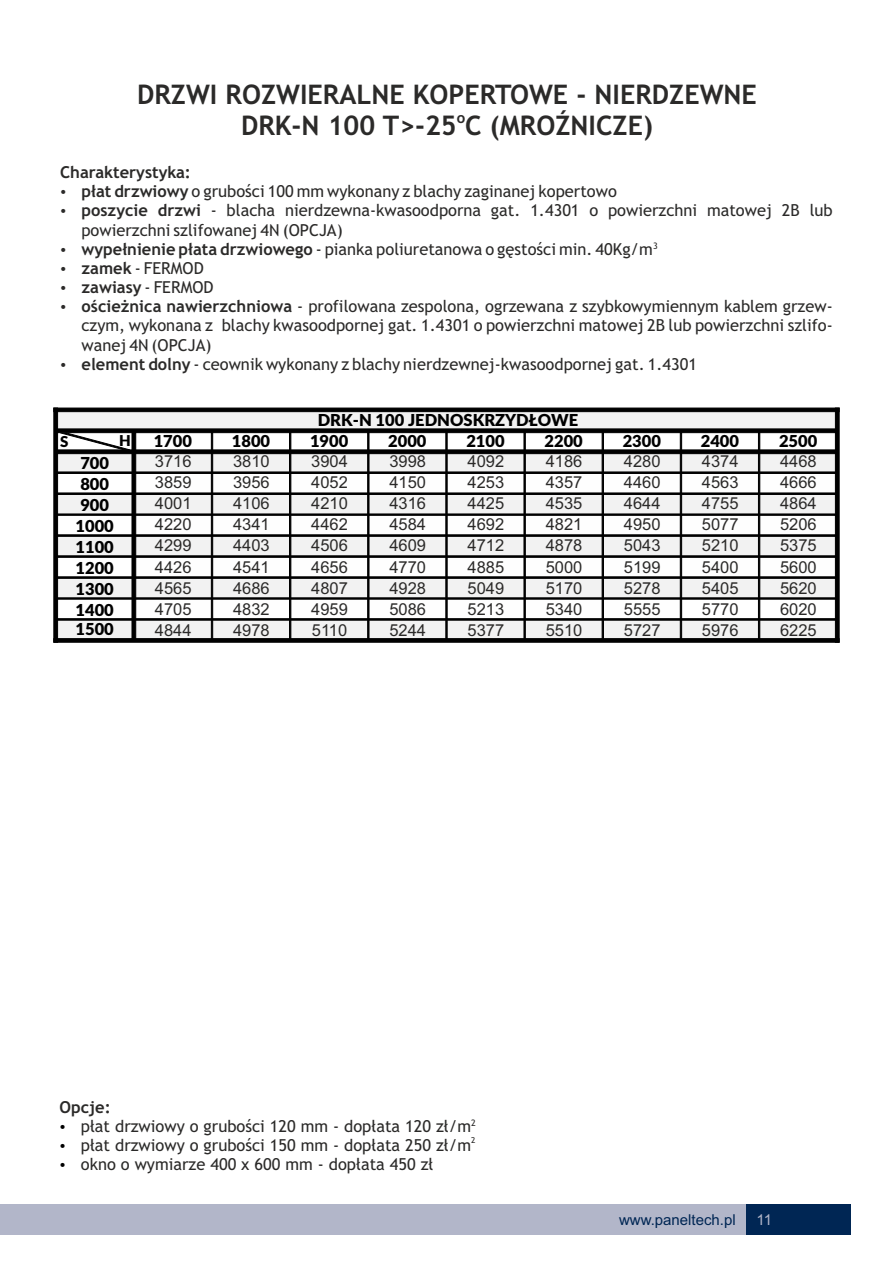
<style>
.page{position:relative;width:893px;height:1263px;background:#fff}
.page>*{position:absolute;margin:0;border:0;box-sizing:border-box;transform-origin:0 0}
.t1{font:700 27px "Trebuchet MS";color:#2b2a29}
.t2{font:16.5px/19.2px "Trebuchet MS";color:#2b2a29}
.t3{font:16.5px "Arial";color:#2b2a29}
.t4{font:900 16.5px/20.9px "Lato";color:#000}
.t5{font:700 16.5px "Trebuchet MS";color:#2b2a29}
.t6{font:15px "Arial";color:#002654}
.t7{font:15px "Arial";color:#b2b6c9}
.t8{font:900 15px "Lato";color:#000}
.t9{font:700 15px "Trebuchet MS";color:#2b2a29}
.t10{font:9px "Trebuchet MS";color:#2b2a29}
.t11{font:8.25px "Trebuchet MS";color:#2b2a29}
.s1{font-weight:700}
</style>
<div class="page">
<div style="left:746px;top:1205px;width:105px;height:30px;background:#002654"></div>
<div style="left:0;top:1205px;width:746px;height:30px;background:#b2b6c9"></div>
<svg style="left:54px;top:408px;width:785px;height:234px"></svg>
<h1 class="t1" style="left:137px;top:84px;width:621px">DRZWI ROZWIERALNE KOPERTOWE - NIERDZEWNE</h1>
<p class="t9" style="left:457px;top:112px;width:10px">o</p>
<h1 class="t1" style="left:241px;top:116px;width:413px">DRK-N 100 T&gt;-25 C (MROŹNICZE)</h1>
<p class="t2" style="left:81px;top:164px;width:753px;text-indent:-21px"><span class="s1">Charakterystyka:<br>płat drzwiowy</span> o grubości 100 mm wykonany z blachy zaginanej kopertowo<br><span class="s1">poszycie drzwi</span> - blacha nierdzewna-kwasoodporna gat. 1.4301 o powierzchni matowej 2B lub powierzchni szlifowanej 4N (OPCJA)</p>
<p class="t10" style="left:653px;top:243px;width:6px">3</p>
<p class="t2" style="left:81px;top:241px;width:753px"><span class="s1">wypełnienie płata drzwiowego</span> - pianka poliuretanowa o gęstości min. 40Kg/m<br><span class="s1">zamek</span> - FERMOD<br><span class="s1">zawiasy</span> - FERMOD<br><span class="s1">ościeżnica nawierzchniowa</span> - profilowana zespolona, ogrzewana z szybkowymiennym kablem grzew&shy;czym, wykonana z blachy kwasoodpornej gat. 1.4301 o powierzchni matowej 2B lub powierzchni szlifo&shy;wanej 4N (OPCJA)<br><span class="s1">element dolny</span> - ceownik wykonany z blachy nierdzewnej-kwasoodpornej gat. 1.4301</p>
<p class="t8" style="left:60px;top:435px;width:10px">S</p>
<p class="t8" style="left:119px;top:434px;width:13px">H</p>
<p class="t4" style="left:76px;top:453px;width:40px">700<br>800<br>900<br>1000<br>1100<br>1200<br>1300<br>1400<br>1500</p>
<p class="t4" style="left:318px;top:410px;width:262px">DRK-N 100 JEDNOSKRZYDŁOWE</p>
<p class="t4" style="left:154px;top:431px;width:40px">1700</p>
<p class="t4" style="left:232px;top:431px;width:40px">1800</p>
<p class="t4" style="left:310px;top:431px;width:40px">1900</p>
<p class="t4" style="left:388px;top:431px;width:40px">2000</p>
<p class="t4" style="left:466px;top:431px;width:40px">2100</p>
<p class="t4" style="left:544px;top:431px;width:40px">2200</p>
<p class="t4" style="left:623px;top:431px;width:40px">2300</p>
<p class="t4" style="left:701px;top:431px;width:40px">2400</p>
<p class="t4" style="left:779px;top:431px;width:40px">2500</p>
<p class="t3" style="left:155px;top:455px;width:38px">3716</p>
<p class="t3" style="left:233px;top:455px;width:38px">3810</p>
<p class="t3" style="left:311px;top:455px;width:38px">3904</p>
<p class="t3" style="left:389px;top:455px;width:38px">3998</p>
<p class="t3" style="left:467px;top:455px;width:38px">4092</p>
<p class="t3" style="left:546px;top:455px;width:38px">4186</p>
<p class="t3" style="left:624px;top:455px;width:38px">4280</p>
<p class="t3" style="left:702px;top:455px;width:38px">4374</p>
<p class="t3" style="left:780px;top:455px;width:38px">4468</p>
<p class="t3" style="left:155px;top:476px;width:38px">3859</p>
<p class="t3" style="left:233px;top:476px;width:38px">3956</p>
<p class="t3" style="left:311px;top:476px;width:38px">4052</p>
<p class="t3" style="left:389px;top:476px;width:38px">4150</p>
<p class="t3" style="left:467px;top:476px;width:38px">4253</p>
<p class="t3" style="left:546px;top:476px;width:38px">4357</p>
<p class="t3" style="left:624px;top:476px;width:38px">4460</p>
<p class="t3" style="left:702px;top:476px;width:38px">4563</p>
<p class="t3" style="left:780px;top:476px;width:38px">4666</p>
<p class="t3" style="left:155px;top:497px;width:38px">4001</p>
<p class="t3" style="left:233px;top:497px;width:38px">4106</p>
<p class="t3" style="left:311px;top:497px;width:38px">4210</p>
<p class="t3" style="left:389px;top:497px;width:38px">4316</p>
<p class="t3" style="left:467px;top:497px;width:38px">4425</p>
<p class="t3" style="left:546px;top:497px;width:38px">4535</p>
<p class="t3" style="left:624px;top:497px;width:38px">4644</p>
<p class="t3" style="left:702px;top:497px;width:38px">4755</p>
<p class="t3" style="left:780px;top:497px;width:38px">4864</p>
<p class="t3" style="left:155px;top:518px;width:38px">4220</p>
<p class="t3" style="left:233px;top:518px;width:38px">4341</p>
<p class="t3" style="left:311px;top:518px;width:38px">4462</p>
<p class="t3" style="left:389px;top:518px;width:38px">4584</p>
<p class="t3" style="left:467px;top:518px;width:38px">4692</p>
<p class="t3" style="left:546px;top:518px;width:38px">4821</p>
<p class="t3" style="left:624px;top:518px;width:38px">4950</p>
<p class="t3" style="left:702px;top:518px;width:38px">5077</p>
<p class="t3" style="left:780px;top:518px;width:38px">5206</p>
<p class="t3" style="left:155px;top:539px;width:38px">4299</p>
<p class="t3" style="left:233px;top:539px;width:38px">4403</p>
<p class="t3" style="left:311px;top:539px;width:38px">4506</p>
<p class="t3" style="left:389px;top:539px;width:38px">4609</p>
<p class="t3" style="left:467px;top:539px;width:38px">4712</p>
<p class="t3" style="left:546px;top:539px;width:38px">4878</p>
<p class="t3" style="left:624px;top:539px;width:38px">5043</p>
<p class="t3" style="left:702px;top:539px;width:38px">5210</p>
<p class="t3" style="left:780px;top:539px;width:38px">5375</p>
<p class="t3" style="left:155px;top:560px;width:38px">4426</p>
<p class="t3" style="left:233px;top:560px;width:38px">4541</p>
<p class="t3" style="left:311px;top:560px;width:38px">4656</p>
<p class="t3" style="left:389px;top:560px;width:38px">4770</p>
<p class="t3" style="left:467px;top:560px;width:38px">4885</p>
<p class="t3" style="left:546px;top:560px;width:38px">5000</p>
<p class="t3" style="left:624px;top:560px;width:38px">5199</p>
<p class="t3" style="left:702px;top:560px;width:38px">5400</p>
<p class="t3" style="left:780px;top:560px;width:38px">5600</p>
<p class="t3" style="left:155px;top:581px;width:38px">4565</p>
<p class="t3" style="left:233px;top:581px;width:38px">4686</p>
<p class="t3" style="left:311px;top:581px;width:38px">4807</p>
<p class="t3" style="left:389px;top:581px;width:38px">4928</p>
<p class="t3" style="left:467px;top:581px;width:38px">5049</p>
<p class="t3" style="left:546px;top:581px;width:38px">5170</p>
<p class="t3" style="left:624px;top:581px;width:38px">5278</p>
<p class="t3" style="left:702px;top:581px;width:38px">5405</p>
<p class="t3" style="left:780px;top:581px;width:38px">5620</p>
<p class="t3" style="left:155px;top:602px;width:38px">4705</p>
<p class="t3" style="left:233px;top:602px;width:38px">4832</p>
<p class="t3" style="left:311px;top:602px;width:38px">4959</p>
<p class="t3" style="left:389px;top:602px;width:38px">5086</p>
<p class="t3" style="left:467px;top:602px;width:38px">5213</p>
<p class="t3" style="left:546px;top:602px;width:38px">5340</p>
<p class="t3" style="left:624px;top:602px;width:38px">5555</p>
<p class="t3" style="left:702px;top:602px;width:38px">5770</p>
<p class="t3" style="left:780px;top:602px;width:38px">6020</p>
<p class="t3" style="left:155px;top:623px;width:38px">4844</p>
<p class="t3" style="left:233px;top:623px;width:38px">4978</p>
<p class="t3" style="left:312px;top:623px;width:37px">5110</p>
<p class="t3" style="left:389px;top:623px;width:38px">5244</p>
<p class="t3" style="left:467px;top:623px;width:38px">5377</p>
<p class="t3" style="left:546px;top:623px;width:38px">5510</p>
<p class="t3" style="left:624px;top:623px;width:38px">5727</p>
<p class="t3" style="left:702px;top:623px;width:38px">5976</p>
<p class="t3" style="left:780px;top:623px;width:38px">6225</p>
<p class="t5" style="left:59px;top:1100px;width:53px">Opcje:</p>
<p class="t2" style="left:81px;top:1118px;width:392px">płat drzwiowy o grubości 120 mm - dopłata 120 zł/m</p>
<p class="t10" style="left:471px;top:1119px;width:6px">2</p>
<p class="t11" style="left:471px;top:1136px;width:6px">2</p>
<p class="t2" style="left:81px;top:1137px;width:392px">płat drzwiowy o grubości 150 mm - dopłata 250 zł/m okno o wymiarze 400 x 600 mm - dopłata 450 zł</p>
<p class="t6" style="left:619px;top:1214px;width:118px">www.paneltech.pl</p>
<p class="t7" style="left:756px;top:1214px;width:17px">11</p>
</div>
